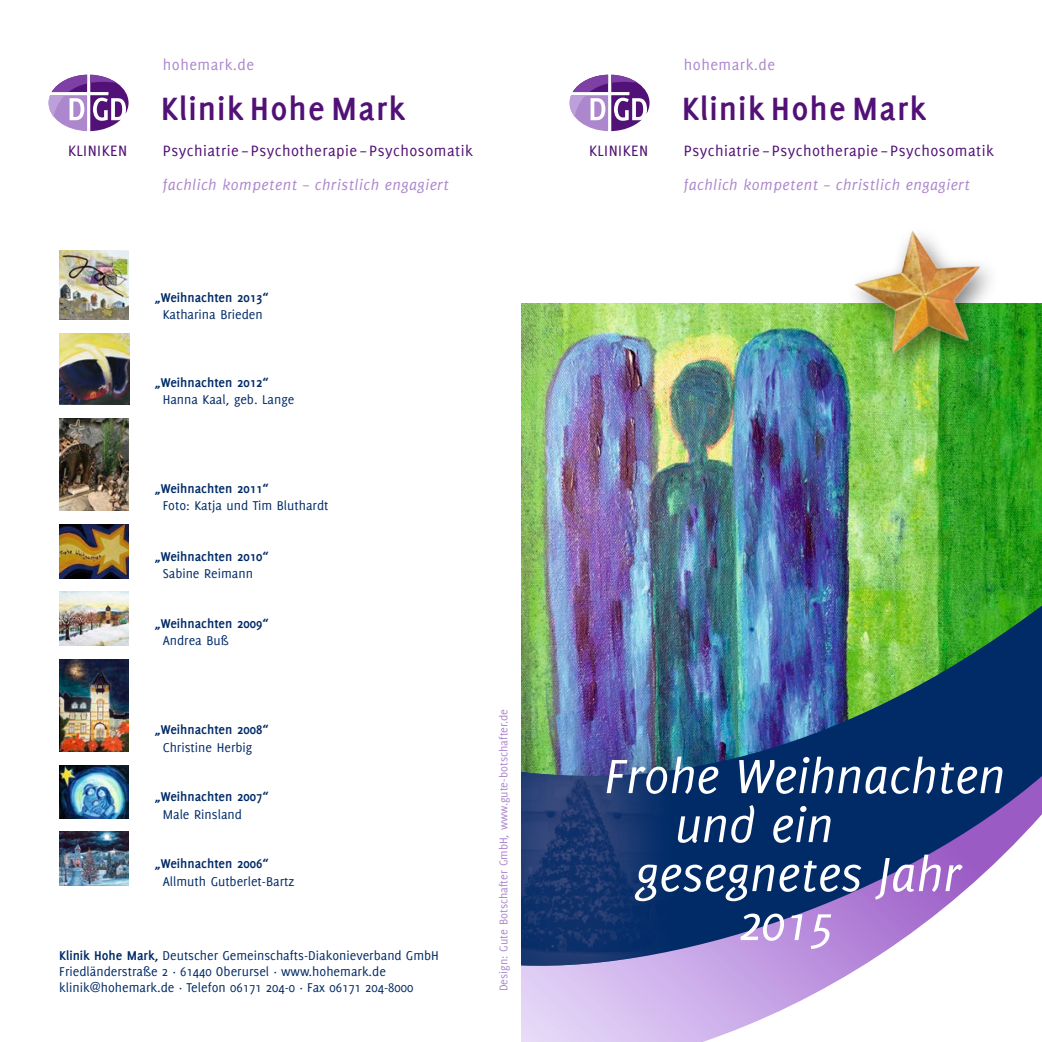
<style>
.page{position:relative;width:1042px;height:1042px;background:#fff}
.page>*{position:absolute;margin:0;border:0;box-sizing:border-box;transform-origin:0 0}
.t1{font:italic 52.5px "Delicious";color:#fff}
.t2{font:700 35.35px "Delicious";letter-spacing:.03em;color:#511176}
.t3{font:16.45px "Delicious";letter-spacing:.03em;color:#511176}
.t4{font:16.45px "Delicious";letter-spacing:.03em;color:#ad87cd}
.t5{font:italic 16.28px "Delicious";letter-spacing:.03em;color:#ad87cd}
.t6{font:14px/15.8px "Delicious";color:#002b67}
.t7{font:700 14px "Delicious";color:#002b67}
.t8{font:12.25px "Delicious";color:#ad87cd}
.s1{font-weight:700}
</style>
<div class="page">
<svg style="left:49px;top:75px;width:80px;height:56px"></svg>
<img style="left:521px;top:303px;width:521px;height:291px">
<svg style="left:569px;top:75px;width:80px;height:56px"></svg>
<svg style="left:521px;top:972px;width:331px;height:70px"></svg>
<img style="left:521px;top:594px;width:521px;height:378px">
<img style="left:521px;top:705px;width:166px;height:267px">
<div style="left:843px;top:223px;width:159px;height:156px;background:#000;opacity:.5"></div>
<img style="left:838px;top:223px;width:158px;height:150px">
<img style="left:59px;top:250px;width:70px;height:69px">
<img style="left:59px;top:659px;width:70px;height:92px">
<img style="left:59px;top:418px;width:70px;height:92px">
<img style="left:59px;top:591px;width:70px;height:54px">
<img style="left:59px;top:524px;width:70px;height:54px">
<img style="left:59px;top:765px;width:70px;height:53px">
<img style="left:59px;top:831px;width:70px;height:55px">
<img style="left:59px;top:333px;width:70px;height:71px">
<p class="t4" style="left:163px;top:56px;width:93px">hohemark.de</p>
<h2 class="t2" style="left:161px;top:88px;width:246px">Klinik Hohe Mark</h2>
<p class="t3" style="left:68px;top:141px;width:61px">KLINIKEN</p>
<p class="t3" style="left:163px;top:141px;width:311px">Psychiatrie – Psychotherapie – Psychosomatik</p>
<p class="t5" style="left:163px;top:176px;width:288px">fachlich kompetent – christlich engagiert</p>
<p class="t7" style="left:155px;top:289px;width:115px">„Weihnachten 2013“</p>
<p class="t6" style="left:163px;top:307px;width:102px">Katharina Brieden</p>
<p class="t7" style="left:155px;top:374px;width:115px">„Weihnachten 2012“</p>
<p class="t6" style="left:163px;top:392px;width:133px">Hanna Kaal, geb. Lange</p>
<p class="t7" style="left:155px;top:480px;width:115px">„Weihnachten 2011“</p>
<p class="t6" style="left:163px;top:497px;width:167px">Foto: Katja und Tim Bluthardt</p>
<p class="t7" style="left:155px;top:548px;width:115px">„Weihnachten 2010“</p>
<p class="t6" style="left:163px;top:565px;width:92px">Sabine Reimann</p>
<p class="t7" style="left:155px;top:615px;width:115px">„Weihnachten 2009“</p>
<p class="t6" style="left:163px;top:632px;width:68px">Andrea Buß</p>
<p class="t7" style="left:155px;top:721px;width:115px">„Weihnachten 2008“</p>
<p class="t6" style="left:163px;top:739px;width:91px">Christine Herbig</p>
<p class="t7" style="left:155px;top:788px;width:115px">„Weihnachten 2007“</p>
<p class="t6" style="left:163px;top:806px;width:81px">Male Rinsland</p>
<p class="t7" style="left:155px;top:855px;width:115px">„Weihnachten 2006“</p>
<p class="t6" style="left:163px;top:873px;width:133px">Allmuth Gutberlet-Bartz</p>
<p class="t6" style="left:59px;top:947px;width:381px"><span class="s1">Klinik Hohe Mark,</span> Deutscher Gemeinschafts-Diakonieverband GmbH<br>Friedländerstraße 2 · 61440 Oberursel · www.hohemark.de klinik@hohemark.de · Telefon 06171 204-0 · Fax 06171 204-8000</p>
<p class="t8" style="left:496px;top:991px;width:284px;rotate:-90deg">Design: Gute Botschafter GmbH, www.gute-botschafter.de</p>
<p class="t4" style="left:684px;top:56px;width:93px">hohemark.de</p>
<h2 class="t2" style="left:682px;top:88px;width:246px">Klinik Hohe Mark</h2>
<p class="t3" style="left:589px;top:141px;width:61px">KLINIKEN</p>
<p class="t3" style="left:684px;top:141px;width:311px">Psychiatrie – Psychotherapie – Psychosomatik</p>
<p class="t5" style="left:684px;top:176px;width:288px">fachlich kompetent – christlich engagiert</p>
<h1 class="t1" style="left:604px;top:746px;width:402px">Frohe Weihnachten</h1>
<h1 class="t1" style="left:675px;top:795px;width:160px">und ein</h1>
<h1 class="t1" style="left:636px;top:844px;width:327px">gesegnetes Jahr</h1>
<h1 class="t1" style="left:738px;top:893px;width:96px">2015</h1>
</div>
